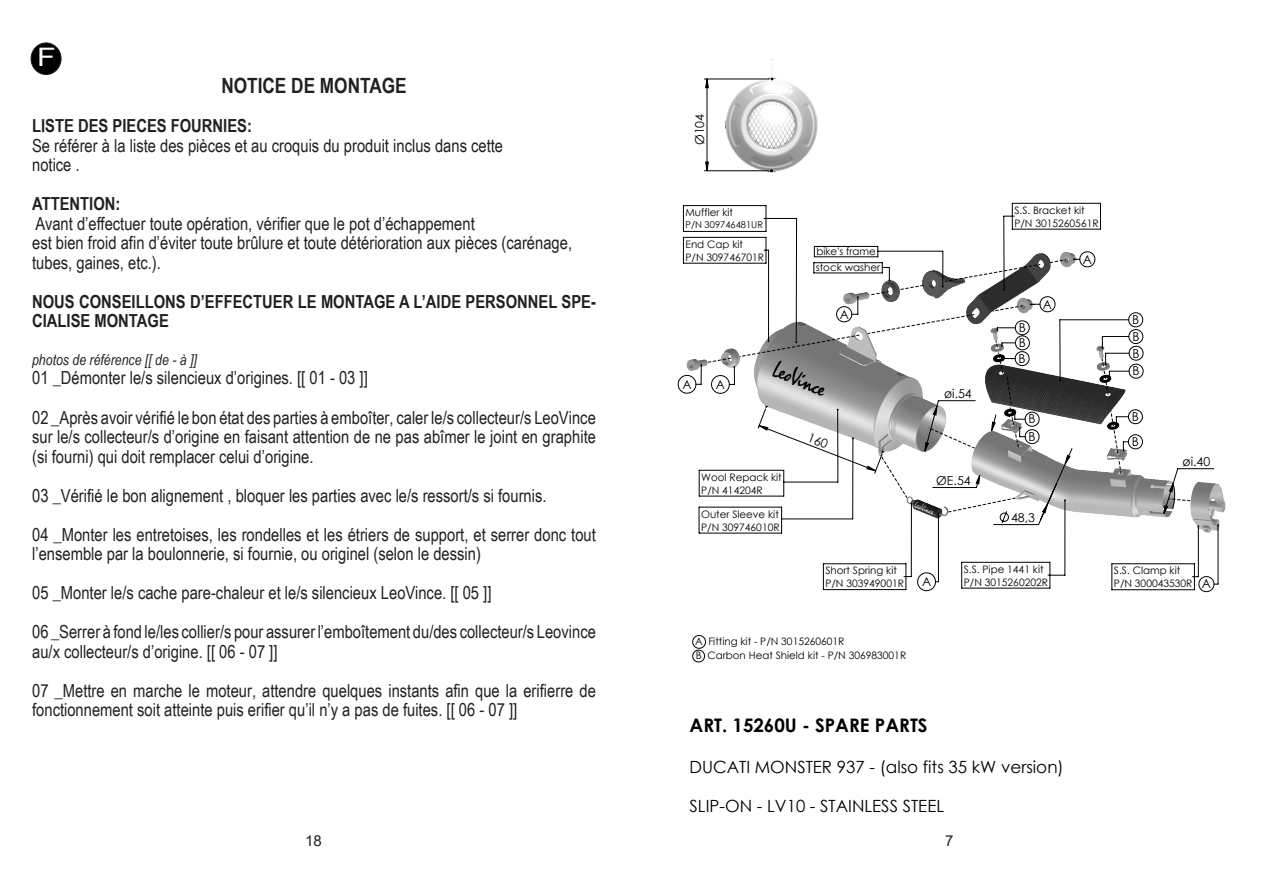
<style>
.page{position:relative;width:1263px;height:893px;background:#fff}
.page>*{position:absolute;margin:0;border:0;box-sizing:border-box;transform-origin:0 0}
.t1{font:25.5px "Arial";color:#fff;scale:1.19 1}
.t2{font:700 21px "Arial Narrow";color:#231f20}
.t3{font:700 18.75px "Century Gothic";color:#000}
.t4{font:18px/19.5px "Arial Narrow";color:#231f20}
.t5{font:700 18px/19.5px "Arial Narrow";color:#231f20}
.t6{font:16.8px "Century Gothic";color:#000}
.t7{font:italic 15px "Arial Narrow";color:#231f20}
.t8{font:15px "Arial";color:#231f20}
.t9{font:12.3px/15.5px "Century Gothic";color:#000}
.t10{font:10.35px/12.9px "Century Gothic";color:#000}
.t11{font:9.3px "Century Gothic";color:#000}
.s1{font-style:inherit}
</style>
<div class="page">
<div style="left:31px;top:43px;width:30px;height:32px;background:#000001;border-radius:50%"></div>
<div style="left:31px;top:43px;width:30px;height:32px;border:1px solid #231f20;border-radius:50%"></div>
<img style="left:712px;top:59px;width:106px;height:114px">
<svg style="left:692px;top:635px;width:14px;height:27px"></svg>
<svg style="left:678px;top:251px;width:536px;height:341px"></svg>
<svg style="left:770px;top:77px;width:4px;height:96px"></svg>
<svg style="left:961px;top:562px;width:1px;height:26px"></svg>
<hr style="left:962px;top:562px;width:88px;height:1px;background:#000">
<hr style="left:962px;top:588px;width:88px;height:1px;background:#000">
<svg style="left:683px;top:206px;width:1px;height:25px"></svg>
<hr style="left:683px;top:205px;width:83px;height:1px;background:#000">
<svg style="left:766px;top:206px;width:1px;height:25px"></svg>
<hr style="left:683px;top:231px;width:83px;height:1px;background:#000">
<hr style="left:1012px;top:203px;width:88px;height:1px;background:#000">
<svg style="left:1100px;top:203px;width:1px;height:26px"></svg>
<hr style="left:1012px;top:229px;width:88px;height:1px;background:#000">
<svg style="left:1111px;top:564px;width:1px;height:26px"></svg>
<hr style="left:1112px;top:563px;width:82px;height:1px;background:#000">
<hr style="left:1112px;top:589px;width:82px;height:1px;background:#000">
<svg style="left:683px;top:238px;width:1px;height:25px"></svg>
<hr style="left:683px;top:237px;width:83px;height:1px;background:#000">
<hr style="left:683px;top:263px;width:83px;height:1px;background:#000">
<hr style="left:699px;top:533px;width:83px;height:1px;background:#000">
<svg style="left:823px;top:564px;width:1px;height:25px"></svg>
<hr style="left:823px;top:563px;width:83px;height:1px;background:#000">
<hr style="left:823px;top:589px;width:83px;height:1px;background:#000">
<hr style="left:1003px;top:216px;width:1px;height:74px;background:#000">
<svg style="left:1004px;top:203px;width:10px;height:26px"></svg>
<hr style="left:1064px;top:500px;width:1px;height:75px;background:#000">
<svg style="left:1048px;top:562px;width:17px;height:26px"></svg>
<hr style="left:1198px;top:526px;width:1px;height:51px;background:#000">
<svg style="left:1192px;top:564px;width:6px;height:26px"></svg>
<hr style="left:796px;top:218px;width:1px;height:124px;background:#000">
<hr style="left:764px;top:218px;width:32px;height:1px;background:#000">
<hr style="left:911px;top:503px;width:1px;height:74px;background:#000">
<svg style="left:904px;top:564px;width:7px;height:26px"></svg>
<hr style="left:938px;top:513px;width:1px;height:69px;background:#000">
<hr style="left:1218px;top:525px;width:1px;height:59px;background:#000">
<hr style="left:704px;top:171px;width:65px;height:1px;background:#000">
<hr style="left:704px;top:79px;width:65px;height:1px;background:#000">
<svg style="left:705px;top:78px;width:4px;height:93px"></svg>
<svg style="left:696px;top:237px;width:518px;height:296px"></svg>
<p class="t1" style="left:37px;top:40px;width:17px">F</p>
<p class="t2" style="left:221px;top:70px;width:187px">NOTICE DE MONTAGE</p>
<p class="t5" style="left:32px;top:115px;width:221px">LISTE DES PIECES FOURNIES:</p>
<p class="t4" style="left:32px;top:135px;width:472px">Se référer à la liste des pièces et au croquis du produit inclus dans cette</p>
<p class="t4" style="left:32px;top:155px;width:49px">notice .</p>
<p class="t5" style="left:32px;top:193px;width:90px">ATTENTION:</p>
<p class="t4" style="left:35px;top:213px;width:441px">Avant d’effectuer toute opération, vérifier que le pot d’échappement</p>
<p class="t4" style="left:32px;top:233px;width:541px">est bien froid afin d’éviter toute brûlure et toute détérioration aux pièces (carénage,</p>
<p class="t4" style="left:32px;top:252px;width:130px">tubes, gaines, etc.).</p>
<p class="t5" style="left:32px;top:291px;width:565px">NOUS CONSEILLONS D’EFFECTUER LE MONTAGE A L’AIDE PERSONNEL SPE-<br>CIALISE MONTAGE</p>
<p class="t7" style="left:32px;top:349px;width:166px">photos de référence [[ de - à ]]</p>
<p class="t4" style="left:32px;top:368px;width:337px">01 _Démonter le/s silencieux d’origines. [[ 01 - 03 ]]</p>
<p class="t4" style="left:32px;top:407px;width:565px;text-align:justify">02 _Après avoir vérifié le bon état des parties à emboîter, caler le/s collecteur/s LeoVince sur le/s collecteur/s d’origine en faisant attention de ne pas abîmer le joint en graphite (si fourni) qui doit remplacer celui d’origine.</p>
<p class="t4" style="left:32px;top:485px;width:516px">03 _Vérifié le bon alignement , bloquer les parties avec le/s ressort/s si fournis.</p>
<p class="t4" style="left:32px;top:524px;width:565px">04 _Monter les entretoises, les rondelles et les étriers de support, et serrer donc tout l’ensemble par la boulonnerie, si fournie, ou originel (selon le dessin)</p>
<p class="t4" style="left:32px;top:582px;width:461px">05 _Monter le/s cache pare-chaleur et le/s silencieux LeoVince. [[ 05 ]]</p>
<p class="t4" style="left:32px;top:621px;width:565px">06 _Serrer à fond le/les collier/s pour assurer l’emboîtement du/des collecteur/s Leovince au/x collecteur/s d’origine. [[ 06 - 07 ]]</p>
<p class="t4" style="left:32px;top:680px;width:565px">07 _Mettre en marche le moteur, attendre quelques instants afin que la erifierre de fonctionnement soit atteinte puis erifier qu’il n’y a pas de fuites. [[ 06 - 07 ]]</p>
<p class="t9" style="left:692px;top:145px;width:33px;rotate:-90deg">Ø104</p>
<p class="t10" style="left:685px;top:206px;width:49px">Muffler kit</p>
<p class="t11" style="left:685px;top:218px;width:79px">P/N 309746481UR</p>
<p class="t10" style="left:685px;top:238px;width:80px">End Cap kit<br>P/N 309746701R</p>
<p class="t9" style="left:682px;top:376px;width:11px">A</p>
<p class="t9" style="left:716px;top:376px;width:11px">A</p>
<p class="t10" style="left:701px;top:470px;width:82px">Wool Repack kit<br>P/N 414204R</p>
<p class="t10" style="left:701px;top:507px;width:80px">Outer Sleeve kit<br>P/N 309746010R</p>
<p class="t10" style="left:816px;top:243px;width:66px;line-height:16.2px">bike's frame stock washer</p>
<p class="t9" style="left:840px;top:306px;width:11px">A</p>
<p class="t10" style="left:825px;top:564px;width:80px">Short Spring kit<br>P/N 303949001R</p>
<p class="t10" style="left:1014px;top:204px;width:86px">S.S. Bracket kit<br>P/N 3015260561R</p>
<p class="t9" style="left:944px;top:386px;width:29px">øi.54</p>
<p class="t9" style="left:936px;top:472px;width:36px">ØE.54</p>
<p class="t9" style="left:1019px;top:320px;width:9px;text-align:justify">B B B</p>
<p class="t9" style="left:1043px;top:296px;width:11px">A</p>
<p class="t9" style="left:1028px;top:411px;width:9px">B</p>
<p class="t9" style="left:1028px;top:428px;width:9px">B</p>
<p class="t9" style="left:1011px;top:509px;width:25px">48,3</p>
<p class="t9" style="left:922px;top:574px;width:11px">A</p>
<p class="t10" style="left:964px;top:563px;width:86px">S.S. Pipe 1441 kit<br>P/N 3015260202R</p>
<p class="t9" style="left:1083px;top:251px;width:11px">A</p>
<p class="t10" style="left:695px;top:634px;width:212px;line-height:14.2px">A Fitting kit - P/N 3015260601R<br>B Carbon Heat Shield kit - P/N 306983001R</p>
<p class="t3" style="left:689px;top:710px;width:240px">ART. 15260<span class="s1">U</span> - SPARE PARTS</p>
<p class="t6" style="left:689px;top:755px;width:376px">DUCATI MONSTER 937 - (also fits 35 kW version)</p>
<p class="t6" style="left:689px;top:794px;width:256px">SLIP-ON - LV10 - STAINLESS STEEL</p>
<p class="t8" style="left:305px;top:830px;width:18px">18</p>
<p class="t8" style="left:945px;top:830px;width:10px">7</p>
<p class="t9" style="left:1132px;top:312px;width:9px">B</p>
<p class="t9" style="left:1132px;top:328px;width:9px;line-height:16.6px">B<br>B</p>
<p class="t9" style="left:1132px;top:363px;width:9px">B</p>
<p class="t9" style="left:1132px;top:404px;width:9px;line-height:25px">B<br>B</p>
<p class="t9" style="left:1182px;top:454px;width:29px">øi.40</p>
<p class="t10" style="left:1114px;top:564px;width:80px">S.S. Clamp kit<br>P/N 300043530R</p>
<p class="t9" style="left:1202px;top:576px;width:11px">A</p>
</div>
